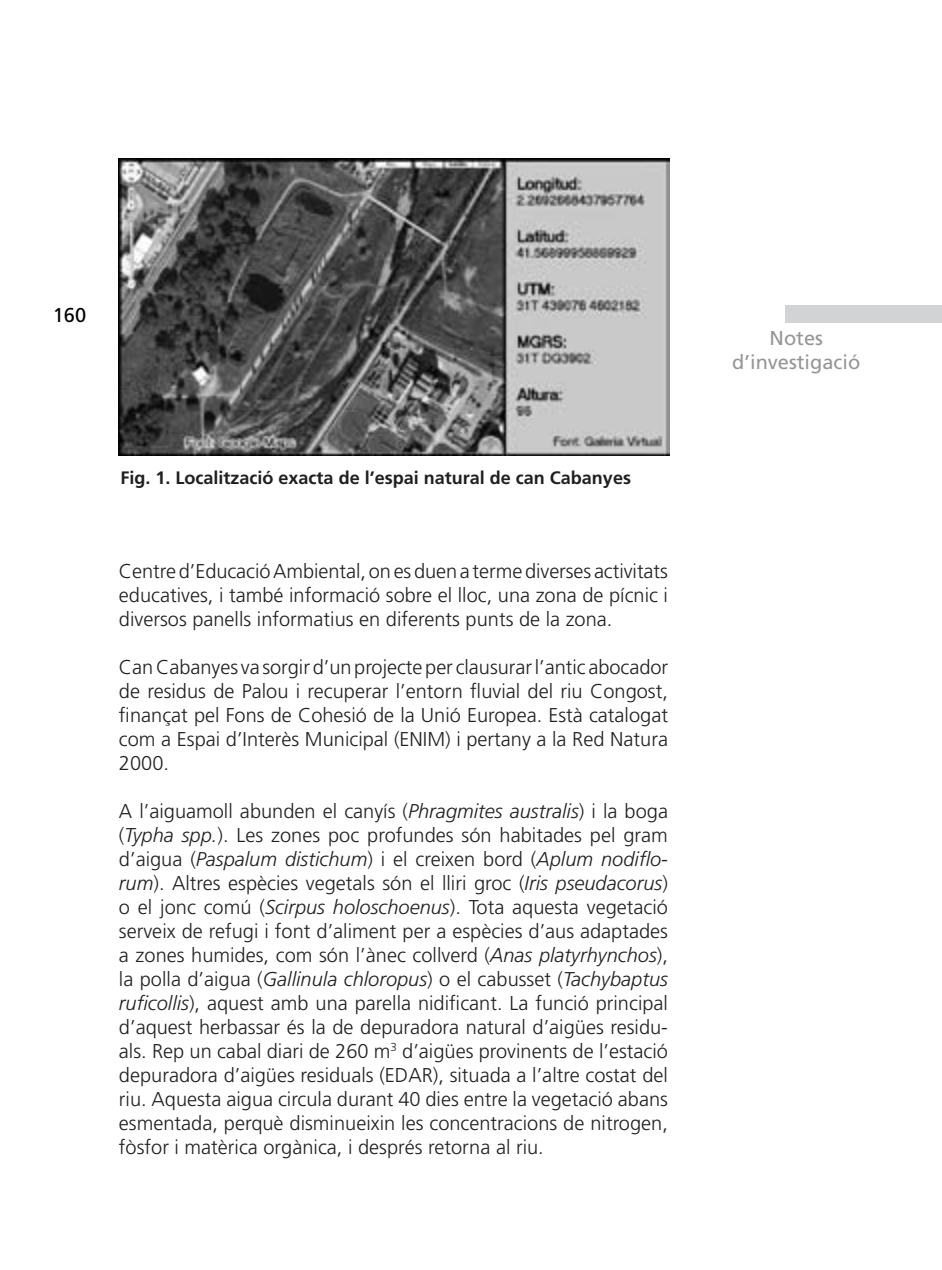
<style>
.page{position:relative;width:942px;height:1270px;background:#fff}
.page>*{position:absolute;margin:0;border:0;box-sizing:border-box;transform-origin:0 0}
.t1{font:300 20px/24px "Frutiger";color:#231f20;text-align:justify}
.t2{font:20px/24.2px "Frutiger";color:#949698;text-align:center}
.t3{font:20px "Frutiger";color:#000}
.t4{font:700 18px "Frutiger";color:#231f20}
.s1{font-style:italic}
</style>
<div class="page">
<img style="left:118px;top:158px;width:551px;height:298px">
<div style="left:784px;top:306px;width:157px;height:17px;background:#d1d3d4"></div>
<p class="t3" style="left:53px;top:303px;width:35px">160</p>
<p class="t4" style="left:120px;top:467px;width:512px">Fig. 1. Localització exacta de l’espai natural de can Cabanyes</p>
<p class="t1" style="left:119px;top:559px;width:550px">Centre d’Educació Ambiental, on es duen a terme diverses activitats educatives, i també informació sobre el lloc, una zona de pícnic i diversos panells informatius en diferents punts de la zona.</p>
<p class="t1" style="left:119px;top:655px;width:550px">Can Cabanyes va sorgir d’un projecte per clausurar l’antic abocador de residus de Palou i recuperar l’entorn fluvial del riu Congost, finançat pel Fons de Cohesió de la Unió Europea. Està catalogat com a Espai d’Interès Municipal (ENIM) i pertany a la Red Natura 2000.</p>
<p class="t1" style="left:119px;top:799px;width:550px">A l’aiguamoll abunden el canyís (<span class="s1">Phragmites australis</span>) i la boga (<span class="s1">Typha spp.</span>). Les zones poc profundes són habitades pel gram d’aigua (<span class="s1">Paspalum distichum</span>) i el creixen bord (<span class="s1">Aplum nodiflo&shy;rum</span>). Altres espècies vegetals són el lliri groc (<span class="s1">Iris pseudacorus</span>) o el jonc comú (<span class="s1">Scirpus holoschoenus</span>). Tota aquesta vegetació serveix de refugi i font d’aliment per a espècies d’aus adaptades a zones humides, com són l’ànec collverd (<span class="s1">Anas platyrhynchos</span>), la polla d’aigua (<span class="s1">Gallinula chloropus</span>) o el cabusset (<span class="s1">Tachybaptus ruficollis</span>), aquest amb una parella nidificant. La funció principal d’aquest herbassar és la de depuradora natural d’aigües residu&shy;als. Rep un cabal diari de 260 m<sup>3</sup> d’aigües provinents de l’estació depuradora d’aigües residuals (EDAR), situada a l’altre costat del riu. Aquesta aigua circula durant 40 dies entre la vegetació abans esmentada, perquè disminueixin les concentracions de nitrogen, fòsfor i matèrica orgànica, i després retorna al riu.</p>
<p class="t2" style="left:732px;top:326px;width:129px">Notes d’investigació</p>
</div>
